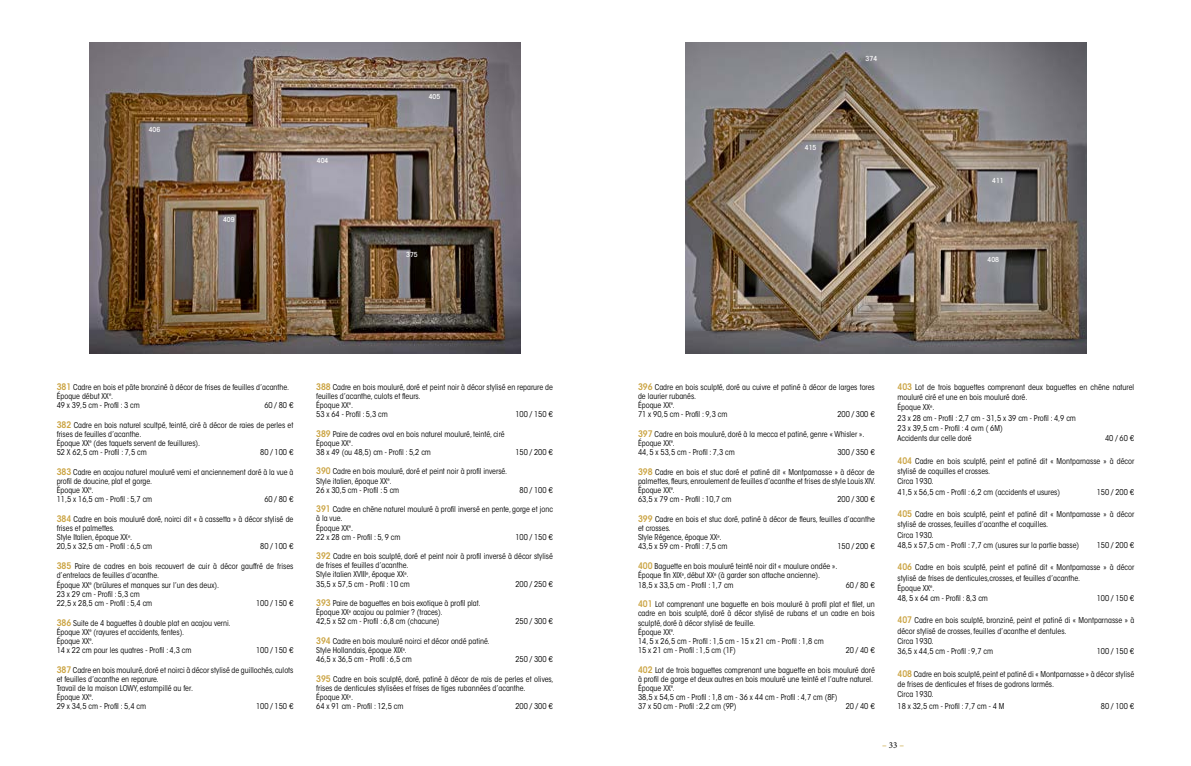
<style>
.page{position:relative;width:1191px;height:766px;background:#fff}
.page>*{position:absolute;margin:0;border:0;box-sizing:border-box;transform-origin:0 0}
.t1{font:9px "Minion Pro";color:#b78900}
.t2{font:condensed 8px/9.1px "ITC Avant Garde Std";color:#000}
.t3{font:500 condensed 7px "Avant Garde";color:#fff}
.s1{font-weight:600;font-size:9px;color:#cba443}
.s2{color:#000}
</style>
<div class="page">
<img style="left:89px;top:43px;width:431px;height:310px">
<img style="left:685px;top:43px;width:401px;height:310px">
<p class="t3" style="left:865px;top:54px;width:13px">374</p>
<p class="t3" style="left:429px;top:92px;width:13px">405</p>
<p class="t3" style="left:149px;top:125px;width:13px">406</p>
<p class="t3" style="left:805px;top:143px;width:13px">415</p>
<p class="t3" style="left:317px;top:156px;width:13px">404</p>
<p class="t3" style="left:992px;top:176px;width:13px">411</p>
<p class="t3" style="left:223px;top:215px;width:13px">409</p>
<p class="t3" style="left:406px;top:250px;width:13px">375</p>
<p class="t3" style="left:987px;top:255px;width:13px">408</p>
<p class="t2" style="left:57px;top:382px;width:234px"><span class="s1">381</span> Cadre en bois et pâte bronziné à décor de frises de feuilles d’acanthe.<br>Époque début XX<sup>e</sup>.<br>49 x 39,5 cm - Profil : 3 cm</p>
<p class="t2" style="left:264px;top:400px;width:31px">60 / 80 €</p>
<p class="t2" style="left:57px;top:420px;width:238px"><span class="s1">382</span> Cadre en bois naturel scultpé, teinté, ciré à décor de raies de perles et frises de feuilles d’acanthe.<br>Époque XX<sup>e</sup> (des taquets servent de feuillures).<br>52 X 62,5 cm - Profil : 7,5 cm</p>
<p class="t2" style="left:260px;top:447px;width:35px">80 / 100 €</p>
<p class="t2" style="left:57px;top:467px;width:238px"><span class="s1">383</span> Cadre en acajou naturel mouluré verni et anciennement doré à la vue à profil de doucine, plat et gorge.<br>Époque XX<sup>e</sup>.<br>11,5 x 16,5 cm - Profil : 5,7 cm</p>
<p class="t2" style="left:264px;top:494px;width:31px">60 / 80 €</p>
<p class="t2" style="left:57px;top:514px;width:238px"><span class="s1">384</span> Cadre en bois mouluré doré, noirci dit « à cassetta » à décor stylisé de frises et palmettes.<br>Style Italien, époque XX<sup>e</sup>.<br>20,5 x 32,5 cm - Profil : 6,5 cm</p>
<p class="t2" style="left:260px;top:542px;width:35px">80 / 100 €</p>
<p class="t2" style="left:57px;top:561px;width:238px"><span class="s1">385</span> Paire de cadres en bois recouvert de cuir à décor gauffré de frises d’entrelacs de feuilles d’acanthe.<br>Époque XX<sup>e</sup> (brûlures et manques sur l’un des deux).<br>23 x 29 cm - Profil : 5,3 cm<br>22,5 x 28,5 cm - Profil : 5,4 cm</p>
<p class="t2" style="left:256px;top:598px;width:39px">100 / 150 €</p>
<p class="t2" style="left:57px;top:618px;width:176px"><span class="s1">386</span> Suite de 4 baguettes à double plat en acajou verni.<br>Époque XX<sup>e</sup> (rayures et accidents, fentes).<br>Époque XX<sup>e</sup>.<br>14 x 22 cm pour les quatres - Profil : 4,3 cm</p>
<p class="t2" style="left:256px;top:645px;width:39px">100 / 150 €</p>
<p class="t2" style="left:57px;top:665px;width:238px"><span class="s1">387</span> Cadre en bois mouluré, doré et noirci à décor stylisé de guillochés, culots et feuilles d’acanthe en reparure.<br>Travail de la maison LOWY, estampillé au fer.<br>Époque XX<sup>e</sup>.<br>29 x 34,5 cm - Profil : 5,4 cm</p>
<p class="t2" style="left:256px;top:701px;width:39px">100 / 150 €</p>
<p class="t2" style="left:316px;top:382px;width:238px"><span class="s1">388</span> Cadre en bois mouluré, doré et peint noir à décor stylisé en reparure de feuilles d’acanthe, culots et fleurs.<br>Époque XX<sup>e</sup>.<br>53 x 64 - Profil : 5,3 cm</p>
<p class="t2" style="left:515px;top:409px;width:39px">100 / 150 €</p>
<p class="t2" style="left:316px;top:429px;width:190px"><span class="s1">389</span> Paire de cadres oval en bois naturel mouluré, teinté, ciré<br>Époque XX<sup>e</sup>.<br>38 x 49 (ou 48,5) cm - Profil : 5,2 cm</p>
<p class="t2" style="left:515px;top:447px;width:39px">150 / 200 €</p>
<p class="t2" style="left:316px;top:467px;width:193px"><span class="s1">390</span> Cadre en bois mouluré, doré et peint noir à profil inversé.<br>Style italien, époque XX<sup>e</sup>.<br>26 x 30,5 cm - Profil : 5 cm</p>
<p class="t2" style="left:519px;top:485px;width:35px">80 / 100 €</p>
<p class="t2" style="left:316px;top:505px;width:238px"><span class="s1">391</span> Cadre en chêne naturel mouluré à profil inversé en pente, gorge et jonc à la vue.<br>Époque XX<sup>e</sup>.<br>22 x 28 cm - Profil : 5, 9 cm</p>
<p class="t2" style="left:515px;top:532px;width:39px">100 / 150 €</p>
<p class="t2" style="left:316px;top:551px;width:238px"><span class="s1">392</span> Cadre en bois sculpté, doré et peint noir à profil inversé à décor stylisé de frises et feuilles d’acanthe.<br>Style italien XVIII<sup>e</sup>, époque XX<sup>e</sup>.<br>35,5 x 57,5 cm - Profil : 10 cm</p>
<p class="t2" style="left:515px;top:579px;width:39px">200 / 250 €</p>
<p class="t2" style="left:316px;top:598px;width:166px"><span class="s1">393</span> Paire de baguettes en bois exotique à profil plat.<br>Époque XX<sup>e</sup> acajou ou palmier ? (traces).<br>42,5 x 52 cm - Profil : 6,8 cm (chacune)</p>
<p class="t2" style="left:515px;top:617px;width:39px">250 / 300 €</p>
<p class="t2" style="left:316px;top:636px;width:175px"><span class="s1">394</span> Cadre en bois mouluré noirci et décor ondé patiné.<br>Style Hollandais, époque XIX<sup>e</sup>.<br>46,5 x 36,5 cm - Profil : 6,5 cm</p>
<p class="t2" style="left:515px;top:654px;width:39px">250 / 300 €</p>
<p class="t2" style="left:316px;top:674px;width:239px"><span class="s1">395</span> Cadre en bois sculpté, doré, patiné à décor de rais de perles et olives, frises de denticules stylisées et frises de tiges rubannées d’acanthe.<br>Époque XX<sup>e</sup>.<br>64 x 91 cm - Profil : 12,5 cm</p>
<p class="t2" style="left:515px;top:701px;width:39px">200 / 300 €</p>
<p class="t2" style="left:638px;top:382px;width:238px"><span class="s1">396</span> Cadre en bois sculpté, doré au cuivre et patiné à décor de larges tores de laurier rubanés.<br>Époque XX<sup>e</sup>.<br>71 x 90,5 cm - Profil : 9,3 cm</p>
<p class="t2" style="left:837px;top:409px;width:39px">200 / 300 €</p>
<p class="t2" style="left:638px;top:429px;width:228px"><span class="s1">397</span> Cadre en bois mouluré, doré à la mecca et patiné, genre « Whisler ».<br>Époque XX<sup>e</sup>.<br>44, 5 x 53,5 cm - Profil : 7,3 cm</p>
<p class="t2" style="left:837px;top:447px;width:39px">300 / 350 €</p>
<p class="t2" style="left:638px;top:467px;width:239px"><span class="s1">398</span> Cadre en bois et stuc doré et patiné dit « Montparnasse » à décor de palmettes, fleurs, enroulement de feuilles d’acanthe et frises de style Louis XIV.<br>Époque XX<sup>e</sup>.<br>63,5 x 79 cm - Profil : 10,7 cm</p>
<p class="t2" style="left:837px;top:494px;width:39px">200 / 300 €</p>
<p class="t2" style="left:638px;top:514px;width:238px"><span class="s1">399</span> Cadre en bois et stuc doré, patiné à décor de fleurs, feuilles d’acanthe et crosses.<br>Style Régence, époque XX<sup>e</sup>.<br>43,5 x 59 cm - Profil : 7,5 cm</p>
<p class="t2" style="left:837px;top:542px;width:39px">150 / 200 €</p>
<p class="t2" style="left:638px;top:561px;width:201px"><span class="s1">400</span> Baguette en bois mouluré teinté noir dit « moulure ondée ».<br>Époque fin XIX<sup>e</sup>, début XX<sup>e</sup> (à garder son attache ancienne).<br>18,5 x 33,5 cm - Profil : 1,7 cm</p>
<p class="t2" style="left:845px;top:580px;width:31px">60 / 80 €</p>
<p class="t2" style="left:638px;top:599px;width:238px"><span class="s1">401</span> Lot comprenant une baguette en bois mouluré à profil plat et filet, un cadre en bois sculpté, doré à décor stylisé de rubans et un cadre en bois sculpté, doré à décor stylisé de feuille.<br>Époque XX<sup>e</sup>.<br>14, 5 x 26,5 cm - Profil : 1,5 cm - 15 x 21 cm - Profil : 1,8 cm<br>15 x 21 cm - Profil : 1,5 cm (1F)</p>
<p class="t2" style="left:845px;top:645px;width:31px">20 / 40 €</p>
<p class="t2" style="left:638px;top:665px;width:238px"><span class="s1">402</span> Lot de trois baguettes comprenant une baguette en bois mouluré doré à profil de gorge et deux autres en bois mouluré une teinté et l’autre naturel.<br>Époque XX<sup>e</sup>.<br>38,5 x 54,5 cm - Profil : 1,8 cm - 36 x 44 cm - Profil : 4,7 cm (8F)<br>37 x 50 cm - Profil : 2,2 cm (9P)</p>
<p class="t2" style="left:845px;top:701px;width:31px">20 / 40 €</p>
<p class="t2" style="left:897px;top:381px;width:238px;line-height:10.3px"><span class="s1">403</span> Lot de trois baguettes comprenant deux baguettes en chêne naturel mouluré ciré et une en bois mouluré doré.<br>Époque XX<sup>e</sup>.<br>23 x 28 cm - Profil : 2,7 cm - 31,5 x 39 cm - Profil : 4,9 cm<br>23 x 39,5 cm - Profil : 4 cvm ( 6M)<br>Accidents dur celle doré</p>
<p class="t2" style="left:1105px;top:434px;width:31px">40 / 60 €</p>
<p class="t2" style="left:897px;top:455px;width:238px;line-height:10.3px"><span class="s1">404</span> Cadre en bois sculpté, peint et patiné dit « Montparnasse » à décor stylisé de coquilles et crosses.<br>Circa 1930.<br>41,5 x 56,5 cm - Profil : 6,2 cm (accidents et usures)</p>
<p class="t2" style="left:1096px;top:487px;width:39px">150 / 200 €</p>
<p class="t2" style="left:897px;top:508px;width:238px;line-height:10.3px"><span class="s1">405</span> Cadre en bois sculpté, peint et patiné dit « Montparnasse » à décor stylisé de crosses, feuilles d’acanthe et coquilles.<br>Circa 1930.<br>48,5 x 57,5 cm - Profil : 7,7 cm (usures sur la partie basse)</p>
<p class="t2" style="left:1096px;top:540px;width:39px">150 / 200 €</p>
<p class="t2" style="left:897px;top:562px;width:238px;line-height:10.3px"><span class="s1">406</span> Cadre en bois sculpté, peint et patiné dit « Montparnasse » à décor stylisé de frises de denticules,crosses, et feuilles d’acanthe.<br>Époque XX<sup>e</sup>.<br>48, 5 x 64 cm - Profil : 8,3 cm</p>
<p class="t2" style="left:1096px;top:593px;width:39px">100 / 150 €</p>
<p class="t2" style="left:897px;top:615px;width:238px;line-height:10.3px"><span class="s1">407</span> Cadre en bois sculpté, bronziné, peint et patiné di « Montparnasse » à décor stylisé de crosses, feuilles d’acanthe et dentules.<br>Circa 1930.<br>36,5 x 44,5 cm - Profil : 9,7 cm</p>
<p class="t2" style="left:1096px;top:647px;width:39px">100 / 150 €</p>
<p class="t2" style="left:897px;top:668px;width:238px;line-height:10.3px"><span class="s1">408</span> Cadre en bois sculpté, peint et patiné di « Montparnasse » à décor stylisé de frises de denticules et frises de godrons larmés.<br>Circa 1930.</p>
<p class="t2" style="left:897px;top:701px;width:109px">18 x 32,5 cm - Profil : 7,7 cm - 4 M</p>
<p class="t2" style="left:1101px;top:701px;width:35px">80 / 100 €</p>
<p class="t1" style="left:882px;top:739px;width:24px">– <span class="s2">33</span> –</p>
</div>
